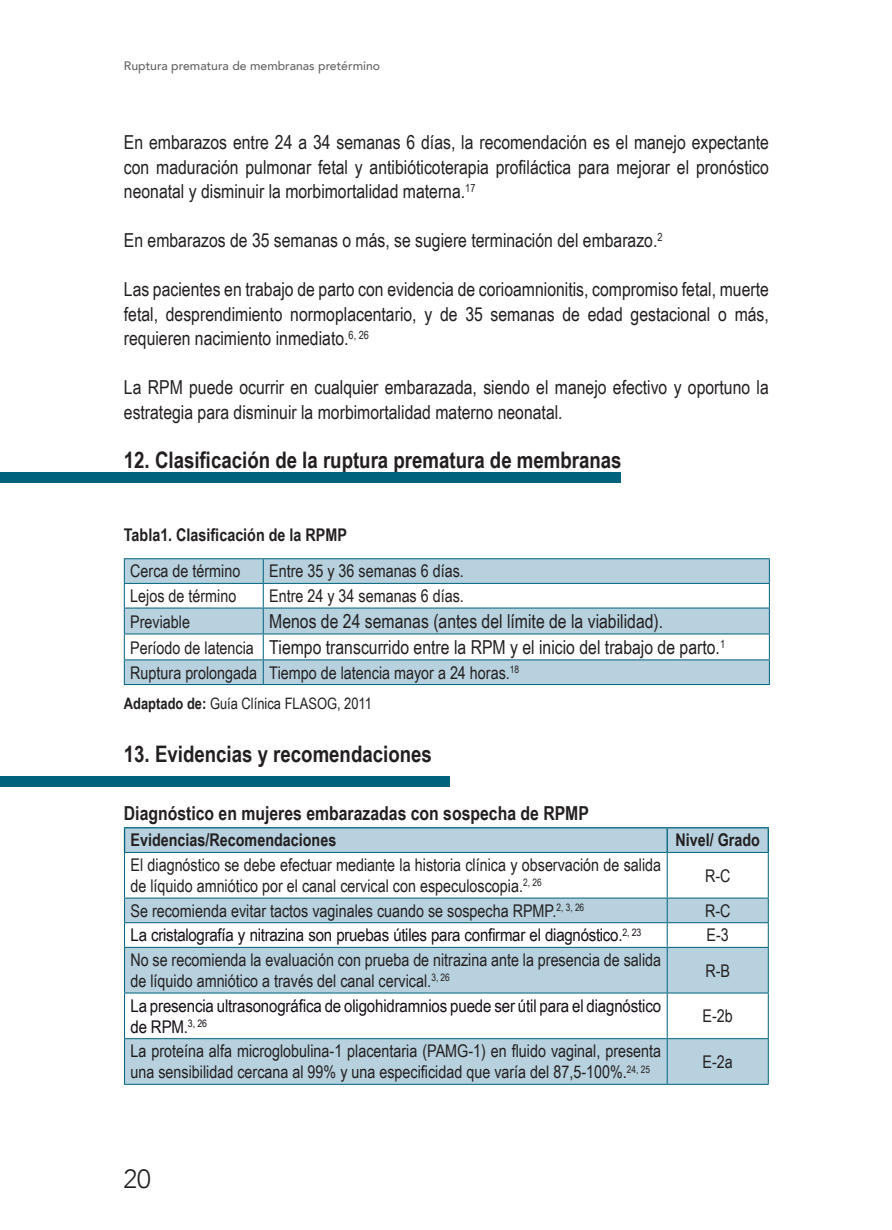
<style>
.page{position:relative;width:892px;height:1230px;background:#fff}
.page>*{position:absolute;margin:0;border:0;box-sizing:border-box;transform-origin:0 0}
.t1{font:300 26.25px "Avenir";color:#231f20}
.t2{font:700 22.75px "Arial Narrow";color:#231f20}
.t3{font:19.25px/24.5px "Arial Narrow";color:#231f20;text-align:justify}
.t4{font:700 19.25px "Arial Narrow";color:#231f20}
.t5{font:17.5px/21px "Arial Narrow";color:#231f20}
.t6{font:17.5px/21px "Arial Narrow";letter-spacing:-.01em;color:#150e16;scale:1.05 1}
.t7{font:700 17.5px "Arial Narrow";color:#231f20}
.t8{font:15.75px "Arial Narrow";color:#231f20}
.t9{font:500 12.25px "Avenir";color:#636366}
.s1{font-size:17.5px}
.s2{font-weight:700}
.s3{color:#1e1919}
</style>
<div class="page">
<svg style="left:125px;top:559px;width:644px;height:125px;fill:#b7d2de"></svg>
<hr style="left:124px;top:558px;width:139px;height:1px;background:#00627d">
<hr style="left:263px;top:558px;width:507px;height:1px;background:#00627d">
<hr style="left:124px;top:684px;width:139px;height:1px;background:#00627d">
<hr style="left:263px;top:684px;width:507px;height:1px;background:#00627d">
<hr style="left:124px;top:583px;width:139px;height:1px;background:#00627d">
<hr style="left:124px;top:608px;width:139px;height:1px;background:#00627d">
<hr style="left:263px;top:583px;width:507px;height:1px;background:#00627d">
<hr style="left:263px;top:608px;width:507px;height:1px;background:#00627d">
<hr style="left:124px;top:633px;width:139px;height:1px;background:#00627d">
<svg style="left:124px;top:559px;width:1px;height:125px"></svg>
<hr style="left:124px;top:659px;width:139px;height:1px;background:#00627d">
<hr style="left:263px;top:633px;width:507px;height:1px;background:#00627d">
<svg style="left:263px;top:559px;width:1px;height:125px"></svg>
<svg style="left:769px;top:559px;width:1px;height:125px"></svg>
<hr style="left:263px;top:659px;width:507px;height:1px;background:#00627d">
<svg style="left:125px;top:828px;width:643px;height:256px;fill:#b7d2de"></svg>
<hr style="left:124px;top:827px;width:543px;height:1px;background:#00627d">
<svg style="left:124px;top:828px;width:1px;height:24px"></svg>
<hr style="left:667px;top:827px;width:102px;height:1px;background:#00627d">
<hr style="left:666px;top:828px;width:2px;height:24px;background:#00627d">
<hr style="left:767px;top:828px;width:2px;height:24px;background:#00627d">
<hr style="left:124px;top:948px;width:1px;height:45px;background:#00627d">
<hr style="left:667px;top:948px;width:1px;height:45px;background:#00627d">
<hr style="left:768px;top:948px;width:1px;height:45px;background:#00627d">
<hr style="left:124px;top:1039px;width:1px;height:45px;background:#00627d">
<hr style="left:124px;top:1084px;width:543px;height:1px;background:#00627d">
<hr style="left:667px;top:1039px;width:1px;height:45px;background:#00627d">
<hr style="left:768px;top:1039px;width:1px;height:45px;background:#00627d">
<hr style="left:667px;top:1084px;width:102px;height:1px;background:#00627d">
<hr style="left:124px;top:852px;width:543px;height:1px;background:#00627d">
<hr style="left:124px;top:853px;width:1px;height:45px;background:#00627d">
<hr style="left:124px;top:898px;width:543px;height:1px;background:#00627d">
<hr style="left:667px;top:852px;width:102px;height:1px;background:#00627d">
<hr style="left:667px;top:853px;width:1px;height:45px;background:#00627d">
<hr style="left:768px;top:853px;width:1px;height:45px;background:#00627d">
<hr style="left:667px;top:898px;width:102px;height:1px;background:#00627d">
<hr style="left:124px;top:922px;width:543px;height:1px;background:#00627d">
<svg style="left:124px;top:898px;width:1px;height:49px"></svg>
<hr style="left:124px;top:947px;width:543px;height:1px;background:#00627d">
<hr style="left:667px;top:922px;width:102px;height:1px;background:#00627d">
<svg style="left:667px;top:898px;width:1px;height:49px"></svg>
<svg style="left:768px;top:898px;width:1px;height:49px"></svg>
<hr style="left:667px;top:947px;width:102px;height:1px;background:#00627d">
<hr style="left:124px;top:993px;width:543px;height:1px;background:#00627d">
<hr style="left:124px;top:993px;width:1px;height:45px;background:#00627d">
<hr style="left:124px;top:1038px;width:543px;height:1px;background:#00627d">
<hr style="left:667px;top:993px;width:102px;height:1px;background:#00627d">
<hr style="left:667px;top:993px;width:1px;height:45px;background:#00627d">
<hr style="left:768px;top:993px;width:1px;height:45px;background:#00627d">
<hr style="left:667px;top:1038px;width:102px;height:1px;background:#00627d">
<div style="left:0;top:473px;width:620px;height:10px;background:#00627d"></div>
<div style="left:0;top:776px;width:449px;height:10px;background:#00627d"></div>
<p class="t9" style="left:124px;top:55px;width:258px">Ruptura prematura de membranas pretérmino</p>
<p class="t3" style="left:124px;top:130px;width:646px">En embarazos entre 24 a 34 semanas 6 días, la recomendación es el manejo expectante con maduración pulmonar fetal y antibióticoterapia profiláctica para mejorar el pronóstico neonatal y disminuir la morbimortalidad materna.<sup>17</sup></p>
<p class="t3" style="left:124px;top:228px;width:540px">En embarazos de 35 semanas o más, se sugiere terminación del embarazo.<sup>2</sup></p>
<p class="t3" style="left:124px;top:277px;width:646px">Las pacientes en trabajo de parto con evidencia de corioamnionitis, compromiso fetal, muerte fetal, desprendimiento normoplacentario, y de 35 semanas de edad gestacional o más, requieren nacimiento inmediato.<sup>6,</sup> <sup>26</sup></p>
<p class="t3" style="left:124px;top:375px;width:646px">La RPM puede ocurrir en cualquier embarazada, siendo el manejo efectivo y oportuno la estrategia para disminuir la morbimortalidad materno neonatal.</p>
<p class="t2" style="left:124px;top:443px;width:499px">12. Clasificación de la ruptura prematura de membranas</p>
<p class="t7" style="left:124px;top:522px;width:225px">Tabla1. Clasificación de la RPMP</p>
<p class="t5" style="left:130px;top:560px;width:112px">Cerca de término</p>
<p class="t5" style="left:269px;top:560px;width:196px">Entre 35 y 36 semanas 6 días.</p>
<p class="t5" style="left:130px;top:585px;width:108px">Lejos de término</p>
<p class="t5" style="left:269px;top:585px;width:196px">Entre 24 y 34 semanas 6 días.</p>
<p class="t5" style="left:130px;top:611px;width:61px">Previable</p>
<p class="t3" style="left:130px;top:608px;width:596px;line-height:25.9px;text-indent:139px">Menos de 24 semanas (antes del límite de la viabilidad).<br><span class="s1">Período de latencia</span> Tiempo transcurrido entre la RPM y el inicio del trabajo de parto.<sup>1</sup></p>
<p class="t5" style="left:130px;top:661px;width:390px">Ruptura prolongada Tiempo de latencia mayor a 24 horas.<sup>18</sup></p>
<p class="t8" style="left:124px;top:692px;width:250px"><span class="s2">Adaptado de:</span> Guía Clínica FLASOG, 2011</p>
<p class="t2" style="left:124px;top:737px;width:309px">13. Evidencias y recomendaciones</p>
<p class="t4" style="left:124px;top:799px;width:466px">Diagnóstico en mujeres embarazadas con sospecha de RPMP</p>
<p class="t7" style="left:130px;top:827px;width:207px">Evidencias/Recomendaciones</p>
<p class="t7" style="left:675px;top:827px;width:86px">Nivel/ Grado</p>
<p class="t5" style="left:130px;top:854px;width:532px">El diagnóstico se debe efectuar mediante la historia clínica y observación de salida de líquido amniótico por el canal cervical con especuloscopia.<sup>2,</sup> <sup>26</sup></p>
<p class="t5" style="left:705px;top:864px;width:27px">R-C</p>
<p class="t5" style="left:130px;top:899px;width:455px">Se recomienda evitar tactos vaginales cuando se sospecha RPMP.<sup>2,</sup> <sup>3,</sup> <sup>26</sup></p>
<p class="t5" style="left:705px;top:899px;width:27px">R-C</p>
<p class="t6" style="left:130px;top:924px;width:488px">La cristalografía y nitrazina son pruebas útiles para confirmar el diagnóstico.<sup>2,</sup> <sup>23</sup></p>
<p class="t5" style="left:706px;top:924px;width:24px">E-3</p>
<p class="t5" style="left:130px;top:949px;width:532px">No se recomienda la evaluación con prueba de nitrazina ante la presencia de salida de líquido amniótico a través del canal cervical.<sup>3,</sup> <sup>26</sup></p>
<p class="t5" style="left:705px;top:959px;width:26px">R-B</p>
<p class="t6" style="left:130px;top:994px;width:507px">La presencia ultrasonográfica de oligohidramnios puede ser útil para el diagnóstico de RPM.<sup>3,</sup> <sup>26</sup></p>
<p class="t5" style="left:702px;top:1005px;width:32px">E-2b</p>
<p class="t5" style="left:130px;top:1040px;width:532px"><span class="s3">La</span> proteína alfa microglobulina-1 placentaria (PAMG-1) en fluido vaginal, presenta una sensibilidad cercana al 99% y una especificidad que varía del 87,5-100%.<sup>24,</sup> <sup>25</sup></p>
<p class="t5" style="left:702px;top:1050px;width:32px">E-2a</p>
<h1 class="t1" style="left:124px;top:1163px;width:29px">20</h1>
</div>
